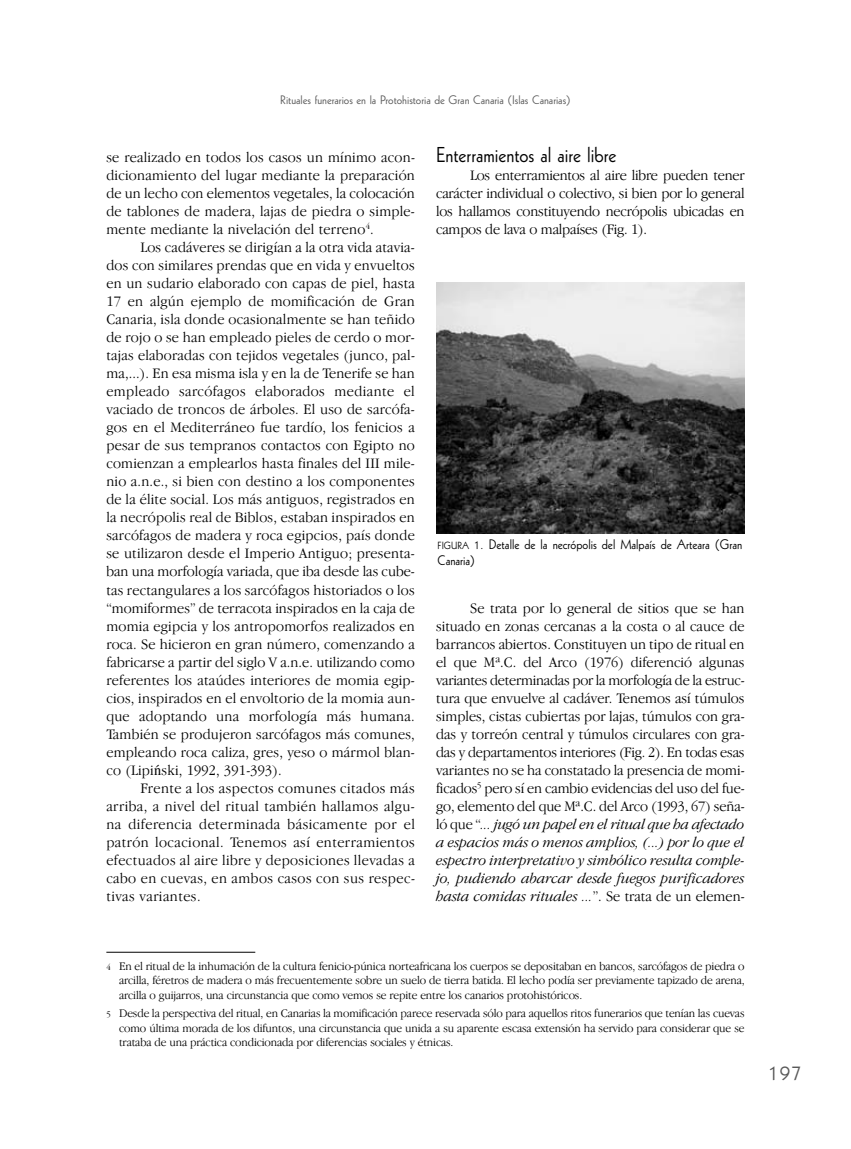
<style>
.page{position:relative;width:851px;height:1149px;background:#fff}
.page>*{position:absolute;margin:0;border:0;box-sizing:border-box;transform-origin:0 0}
.t1{font:21px "Geometric 231 BT Roman C";color:#000;scale:.95 1}
.t2{font:21px "Geometric 231 BT Roman C";color:#595959}
.t3{font:300 15px/18px "Garamond IT Cby BT";letter-spacing:.015em;color:#000;text-align:justify;scale:.95 1}
.t4{font:13.5px/16.2px "Geometric 231 BT Roman C";color:#000;scale:.95 1}
.t5{font:300 12px/14.4px "Garamond IT Cby BT";letter-spacing:-.01em;color:#000;text-align:justify;scale:.95 1}
.t6{font:12px "Geometric 231 BT Roman C";color:#595959}
.s1{font-family:"Times";font-weight:400}
.s2{font-size:10.2px}
.s3{font-size:12px}
.s4{font-style:italic}
.s5{font-size:9px}
</style>
<div class="page">
<hr style="left:106px;top:951px;width:149px;height:1px;background:#000">
<img style="left:436px;top:282px;width:308px;height:251px">
<p class="t6" style="left:280px;top:96px;width:292px">Rituales funerarios en la Protohistoria de Gran Canaria (Islas Canarias)</p>
<p class="t3" style="left:106px;top:149px;width:326px">se realizado en todos los casos un mínimo acon&shy;dicionamiento del lugar mediante la preparación de un lecho con elementos vegetales, la colocación de tablones de madera, lajas de piedra o simple&shy;mente mediante la nivelación del terreno<sup>4</sup>.</p>
<p class="t3" style="left:106px;top:239px;width:326px;text-indent:34px">Los cadáveres se dirigían a la otra vida atavia&shy;dos con similares prendas que en vida y envueltos en un sudario elaborado con capas de piel, hasta 17 en algún ejemplo de momificación de Gran Canaria, isla donde ocasionalmente se han teñido de rojo o se han empleado pieles de cerdo o mor&shy;tajas elaboradas con tejidos vegetales (junco, pal&shy;ma,...). En esa misma isla y en la de Tenerife se han empleado sarcófagos elaborados mediante el vaciado de troncos de árboles. El uso de sarcófa&shy;gos en el Mediterráneo fue tardío, los fenicios a pesar de sus tempranos contactos con Egipto no comienzan a emplearlos hasta finales del III mile&shy;nio a.n.e., si bien con destino a los componentes de la élite social. Los más antiguos, registrados en la necrópolis real de Biblos, estaban inspirados en sarcófagos de madera y roca egipcios, país donde se utilizaron desde el Imperio Antiguo; presenta&shy;ban una morfología variada, que iba desde las cube&shy;tas rectangulares a los sarcófagos historiados o los “momiformes” de terracota inspirados en la caja de momia egipcia y los antropomorfos realizados en roca. Se hicieron en gran número, comenzando a fabricarse a partir del siglo V a.n.e. utilizando como referentes los ataúdes interiores de momia egip&shy;cios, inspirados en el envoltorio de la momia aun&shy;que adoptando una morfología más humana.<br>También se produjeron sarcófagos más comunes, empleando roca caliza, gres, yeso o mármol blan&shy;co (Lipi<span class="s1">ń</span>ski, 1992, 391-393).</p>
<p class="t3" style="left:106px;top:779px;width:326px;text-indent:34px">Frente a los aspectos comunes citados más arriba, a nivel del ritual también hallamos algu&shy;na diferencia determinada básicamente por el patrón locacional. Tenemos así enterramientos efectuados al aire libre y deposiciones llevadas a cabo en cuevas, en ambos casos con sus respec&shy;tivas variantes.</p>
<h1 class="t1" style="left:436px;top:147px;width:191px">Enterramientos al aire libre</h1>
<p class="t3" style="left:436px;top:167px;width:326px;text-indent:34px">Los enterramientos al aire libre pueden tener carácter individual o colectivo, si bien por lo general los hallamos constituyendo necrópolis ubicadas en campos de lava o malpaíses (Fig. 1).</p>
<p class="t4" style="left:437px;top:537px;width:322px"><span class="s2">FIGURA</span> <span class="s3">1</span>. Detalle de la necrópolis del Malpaís de Arteara (Gran<br>Canaria)</p>
<p class="t3" style="left:436px;top:599px;width:326px;text-indent:34px">Se trata por lo general de sitios que se han situado en zonas cercanas a la costa o al cauce de barrancos abiertos. Constituyen un tipo de ritual en el que Mª.C. del Arco (1976) diferenció algunas variantes determinadas por la morfología de la estruc&shy;tura que envuelve al cadáver. Tenemos así túmulos simples, cistas cubiertas por lajas, túmulos con gra&shy;das y torreón central y túmulos circulares con gra&shy;das y departamentos interiores (Fig. 2). En todas esas variantes no se ha constatado la presencia de momi&shy;ficados<sup>5</sup> pero sí en cambio evidencias del uso del fue&shy;go, elemento del que Mª.C. del Arco (1993, 67) seña&shy;ló que “<span class="s4">... jugó un papel en el ritual que ha afectado a espacios más o menos amplios, (...) por lo que el espectro interpretativo y simbólico resulta comple&shy;jo, pudiendo abarcar desde fuegos purificadores hasta comidas rituales ...</span>”. Se trata de un elemen-</p>
<p class="t5" style="left:119px;top:959px;width:659px;text-indent:-13px"><span class="s5">4</span> En el ritual de la inhumación de la cultura fenicio-púnica norteafricana los cuerpos se depositaban en bancos, sarcófagos de piedra o arcilla, féretros de madera o más frecuentemente sobre un suelo de tierra batida. El lecho podía ser previamente tapizado de arena, arcilla o guijarros, una circunstancia que como vemos se repite entre los canarios protohistóricos.</p>
<p class="t5" style="left:119px;top:1007px;width:659px;text-indent:-13px"><span class="s5">5</span> Desde la perspectiva del ritual, en Canarias la momificación parece reservada sólo para aquellos ritos funerarios que tenían las cuevas como última morada de los difuntos, una circunstancia que unida a su aparente escasa extensión ha servido para considerar que se trataba de una práctica condicionada por diferencias sociales y étnicas.</p>
<h1 class="t2" style="left:767px;top:1064px;width:37px">197</h1>
</div>
